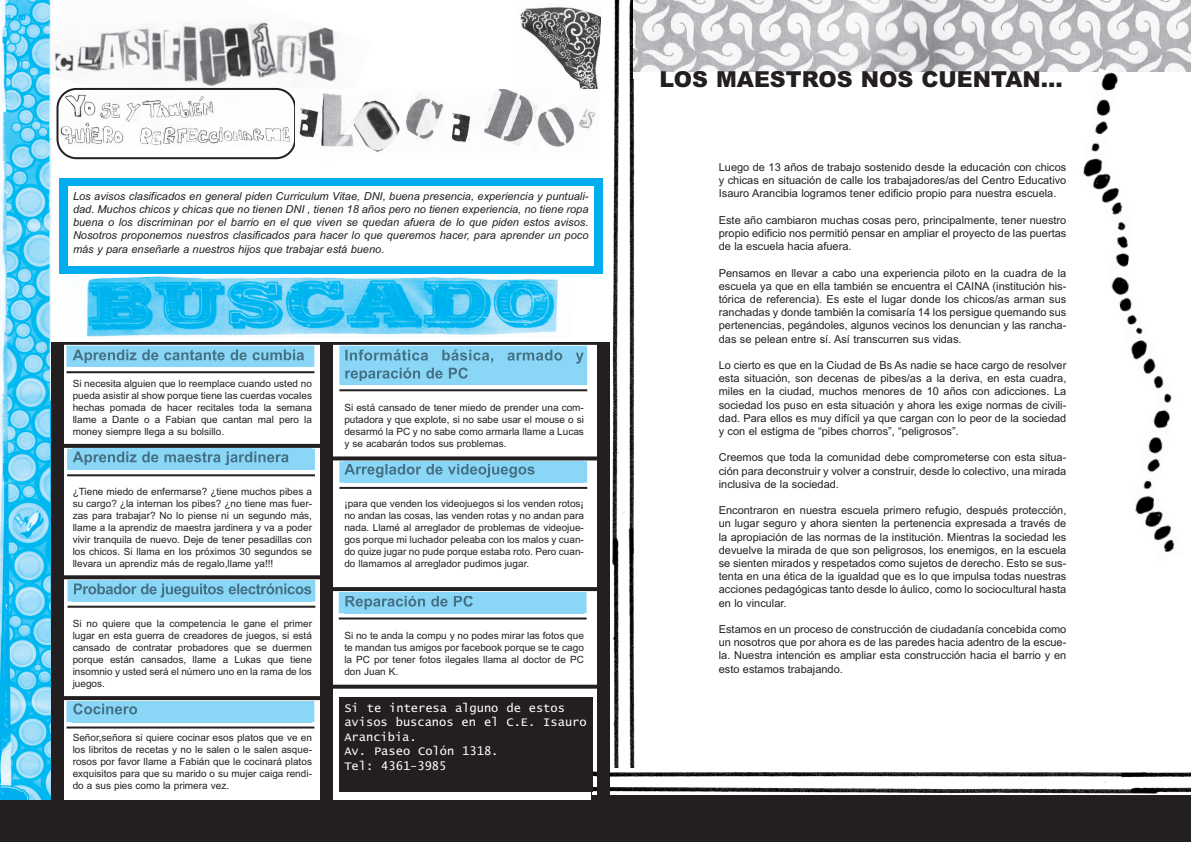
<style>
.page{position:relative;width:1191px;height:842px;background:#fff}
.page>*{position:absolute;margin:0;border:0;box-sizing:border-box;transform-origin:0 0}
.t1{font:900 22px "Arial";color:#231f20}
.t2{font:12px/14.4px "Lucida Console";color:#fff}
.t3{font:11px/13.2px "Arial";color:#231f20;text-align:justify}
.t4{font:italic 11px/13.2px "Arial";color:#231f20;text-align:justify}
.t5{font:10px/12px "Arial";color:#231f20;text-align:justify}
</style>
<div class="page">
<img style="left:612px;top:0;width:24px;height:768px">
<div style="left:634px;top:0;width:557px;height:79px;background:#fff"></div>
<img style="left:634px;top:0;width:557px;height:72px">
<img style="left:1079px;top:68px;width:105px;height:484px">
<div style="left:591px;top:769px;width:600px;height:73px;background:#231f20"></div>
<img style="left:592px;top:769px;width:599px;height:26px">
<div style="left:59px;top:178px;width:543px;height:96px;background:#00aeef"></div>
<img style="left:51px;top:22px;width:285px;height:146px">
<svg style="left:56px;top:88px;width:240px;height:71px"></svg>
<img style="left:0;top:0;width:51px;height:801px">
<img style="left:520px;top:7px;width:80px;height:82px">
<div style="left:68px;top:187px;width:525px;height:79px;background:#fff"></div>
<div style="left:295px;top:89px;width:303px;height:74px;background:#fff"></div>
<img style="left:299px;top:89px;width:297px;height:63px">
<svg style="left:67px;top:346px;width:247px;height:21px;background:#7cc3e1"></svg>
<hr style="left:67px;top:371px;width:247px;height:2px;background:#231f20">
<svg style="left:63px;top:342px;width:257px;height:3px"></svg>
<svg style="left:67px;top:449px;width:248px;height:21px;background:#7cc4e2"></svg>
<hr style="left:67px;top:474px;width:248px;height:2px;background:#231f20">
<svg style="left:63px;top:444px;width:257px;height:4px"></svg>
<svg style="left:67px;top:701px;width:247px;height:21px;background:#85d0f1"></svg>
<hr style="left:67px;top:726px;width:247px;height:2px;background:#231f20">
<svg style="left:63px;top:696px;width:257px;height:4px"></svg>
<svg style="left:339px;top:592px;width:247px;height:21px;background:#81cbeb"></svg>
<hr style="left:339px;top:617px;width:247px;height:2px;background:#231f20">
<svg style="left:332px;top:587px;width:266px;height:4px"></svg>
<svg style="left:332px;top:685px;width:266px;height:4px"></svg>
<svg style="left:339px;top:461px;width:248px;height:22px;background:#7ec6e5"></svg>
<hr style="left:339px;top:487px;width:248px;height:2px;background:#231f20">
<svg style="left:332px;top:456px;width:266px;height:4px"></svg>
<svg style="left:339px;top:346px;width:248px;height:39px;background:#7fc7e6"></svg>
<hr style="left:339px;top:389px;width:248px;height:2px;background:#231f20">
<svg style="left:332px;top:342px;width:266px;height:3px"></svg>
<svg style="left:68px;top:580px;width:247px;height:21px;background:#7ac1df"></svg>
<hr style="left:68px;top:606px;width:247px;height:2px;background:#231f20">
<svg style="left:63px;top:575px;width:257px;height:4px"></svg>
<div style="left:0;top:801px;width:611px;height:41px;background:#231f20"></div>
<div style="left:320px;top:329px;width:12px;height:480px;background:#231f20"></div>
<div style="left:51px;top:332px;width:12px;height:480px;background:#231f20"></div>
<div style="left:598px;top:330px;width:12px;height:480px;background:#231f20"></div>
<div style="left:51px;top:277px;width:560px;height:65px;background:#fff"></div>
<img style="left:86px;top:277px;width:472px;height:60px">
<div style="left:339px;top:697px;width:253px;height:94px;background:#231f20"></div>
<p class="t4" style="left:73px;top:189px;width:517px">Los avisos clasificados en general piden Curriculum Vitae, DNI, buena presencia, experiencia y puntuali&shy;dad. Muchos chicos y chicas que no tienen DNI , tienen 18 años pero no tienen experiencia, no tiene ropa buena o los discriminan por el barrio en el que viven se quedan afuera de lo que piden estos avisos.<br>Nosotros proponemos nuestros clasificados para hacer lo que queremos hacer, para aprender un poco más y para enseñarle a nuestros hijos que trabajar está bueno.</p>
<p class="t5" style="left:73px;top:377px;width:241px">Si necesita alguien que lo reemplace cuando usted no pueda asistir al show porque tiene las cuerdas vocales hechas pomada de hacer recitales toda la semana llame a Dante o a Fabian que cantan mal pero la money siempre llega a su bolsillo.</p>
<p class="t5" style="left:73px;top:485px;width:241px">¿Tiene miedo de enfermarse? ¿tiene muchos pibes a su cargo? ¿la internan los pibes? ¿no tiene mas fuer&shy;zas para trabajar? No lo piense ni un segundo más, llame a la aprendiz de maestra jardinera y va a poder vivir tranquila de nuevo. Deje de tener pesadillas con los chicos. Si llama en los próximos 30 segundos se llevara un aprendiz más de regalo,llame ya!!!</p>
<p class="t5" style="left:73px;top:617px;width:241px">Si no quiere que la competencia le gane el primer lugar en esta guerra de creadores de juegos, si está cansado de contratar probadores que se duermen porque están cansados, llame a Lukas que tiene insomnio y usted será el número uno en la rama de los juegos.</p>
<p class="t5" style="left:73px;top:731px;width:241px">Señor,señora si quiere cocinar esos platos que ve en los libritos de recetas y no le salen o le salen asque&shy;rosos por favor llame a Fabián que le cocinará platos exquisitos para que su marido o su mujer caiga rendi&shy;do a sus pies como la primera vez.</p>
<p class="t5" style="left:344px;top:401px;width:241px">Si está cansado de tener miedo de prender una com&shy;putadora y que explote, si no sabe usar el mouse o si desarmó la PC y no sabe como armarla llame a Lucas y se acabarán todos sus problemas.</p>
<p class="t5" style="left:344px;top:497px;width:241px">¡para que venden los videojuegos si los venden rotos¡ no andan las cosas, las venden rotas y no andan para nada. Llamé al arreglador de problemas de videojue&shy;gos porque mi luchador peleaba con los malos y cuan&shy;do quize jugar no pude porque estaba roto. Pero cuan&shy;do llamamos al arreglador pudimos jugar.</p>
<p class="t5" style="left:344px;top:629px;width:241px">Si no te anda la compu y no podes mirar las fotos que te mandan tus amigos por facebook porque se te cago la PC por tener fotos ilegales llama al doctor de PC don Juan K.</p>
<p class="t2" style="left:344px;top:700px;width:244px">Si te interesa alguno de estos avisos buscanos en el C.E. Isauro<br>Arancibia.<br>Av. Paseo Colón 1318.<br>Tel: 4361-3985</p>
<h1 class="t1" style="left:659px;top:67px;width:405px">LOS MAESTROS NOS CUENTAN...</h1>
<p class="t3" style="left:719px;top:161px;width:349px">Luego de 13 años de trabajo sostenido desde la educación con chicos y chicas en situación de calle los trabajadores/as del Centro Educativo Isauro Arancibia logramos tener edificio propio para nuestra escuela.</p>
<p class="t3" style="left:719px;top:213px;width:349px">Este año cambiaron muchas cosas pero, principalmente, tener nuestro propio edificio nos permitió pensar en ampliar el proyecto de las puertas de la escuela hacia afuera.</p>
<p class="t3" style="left:719px;top:266px;width:349px">Pensamos en llevar a cabo una experiencia piloto en la cuadra de la escuela ya que en ella también se encuentra el CAINA (institución his&shy;tórica de referencia). Es este el lugar donde los chicos/as arman sus ranchadas y donde también la comisaría 14 los persigue quemando sus pertenencias, pegándoles, algunos vecinos los denuncian y las rancha&shy;das se pelean entre sí. Así transcurren sus vidas.</p>
<p class="t3" style="left:719px;top:359px;width:349px">Lo cierto es que en la Ciudad de Bs As nadie se hace cargo de resolver esta situación, son decenas de pibes/as a la deriva, en esta cuadra, miles en la ciudad, muchos menores de 10 años con adicciones. La sociedad los puso en esta situación y ahora les exige normas de civili&shy;dad. Para ellos es muy difícil ya que cargan con lo peor de la sociedad y con el estigma de “pibes chorros”, “peligrosos”.</p>
<p class="t3" style="left:719px;top:451px;width:349px">Creemos que toda la comunidad debe comprometerse con esta situa&shy;ción para deconstruir y volver a construir, desde lo colectivo, una mirada inclusiva de la sociedad.</p>
<p class="t3" style="left:719px;top:504px;width:349px">Encontraron en nuestra escuela primero refugio, después protección, un lugar seguro y ahora sienten la pertenencia expresada a través de la apropiación de las normas de la institución. Mientras la sociedad les devuelve la mirada de que son peligrosos, los enemigos, en la escuela se sienten mirados y respetados como sujetos de derecho. Esto se sus&shy;tenta en una ética de la igualdad que es lo que impulsa todas nuestras acciones pedagógicas tanto desde lo áulico, como lo sociocultural hasta en lo vincular.</p>
<p class="t3" style="left:719px;top:623px;width:349px">Estamos en un proceso de construcción de ciudadanía concebida como un nosotros que por ahora es de las paredes hacia adentro de la escue&shy;la. Nuestra intención es ampliar esta construcción hacia el barrio y en esto estamos trabajando.</p>
</div>
